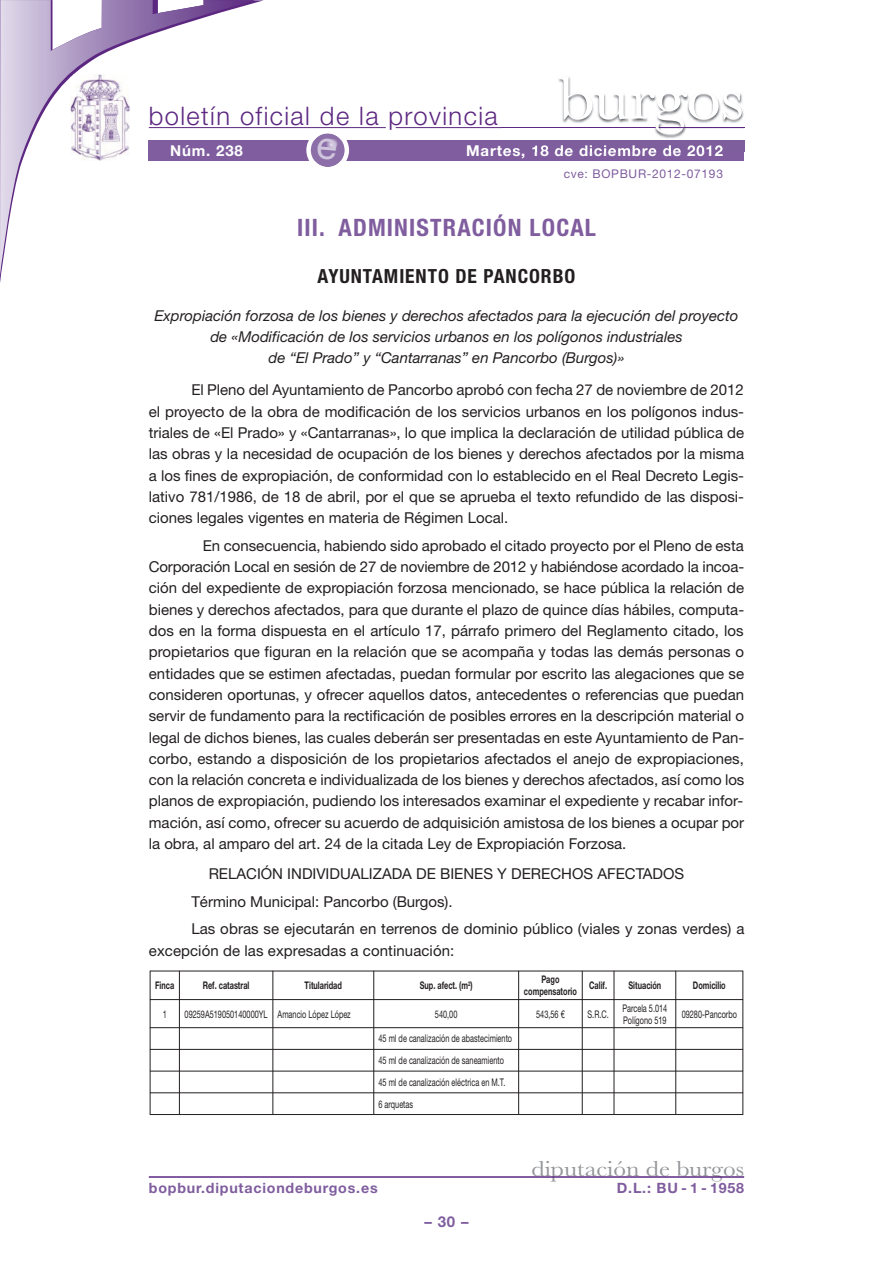
<style>
.page{position:relative;width:893px;height:1263px;background:#fff}
.page>*{position:absolute;margin:0;border:0;box-sizing:border-box;transform-origin:0 0}
.t1{font:63px "Baskerville";letter-spacing:-.01em;color:#fff;scale:1.12 1}
.t2{font:300 25.5px "Helvetica Neue";letter-spacing:.055em;color:#5c2781}
.t3{font:700 condensed 24px "Helvetica Neue";letter-spacing:.05em;color:#7f5d9e}
.t4{font:22.5px "Baskerville";color:#939598;scale:1.12 1}
.t5{font:700 condensed 19.5px "Helvetica Neue";letter-spacing:.05em;color:#231f20}
.t6{font:15px/21.3px "Helvetica Neue";color:#231f20;text-align:justify}
.t7{font:italic 15px/21.3px "Helvetica Neue";color:#231f20;text-align:center}
.t8{font:700 15px "Helvetica Neue";letter-spacing:.055em;color:#fff}
.t9{font:700 15px "Helvetica Neue";color:#7f5d9e}
.t10{font:700 14.25px "Helvetica Neue";letter-spacing:.055em;color:#7f5d9e}
.t11{font:12px "Helvetica Neue";letter-spacing:.055em;color:#7f5d9e}
.t12{font:10.5px/21.8px "Helvetica Neue";color:#231f20;scale:.7 1}
.t13{font:700 10.5px/12px "Helvetica Neue";color:#231f20;text-align:center;scale:.7 1}
</style>
<div class="page">
<hr style="left:396px;top:127px;width:348px;height:1px;background:#5c2781">
<hr style="left:149px;top:127px;width:237px;height:1px;background:#5c2781">
<svg style="left:0;top:0;width:255px;height:275px"></svg>
<div style="left:149px;top:140px;width:595px;height:20px;background:#7f5d9e"></div>
<hr style="left:149px;top:1176px;width:595px;height:2px;background:#5c2781">
<img style="left:558px;top:76px;width:187px;height:75px">
<img style="left:558px;top:127px;width:101px;height:1px">
<img style="left:532px;top:140px;width:212px;height:11px">
<img style="left:503px;top:148px;width:17px;height:3px">
<hr style="left:659px;top:127px;width:85px;height:1px;background:#5c2781">
<img style="left:71px;top:74px;width:59px;height:87px">
<hr style="left:150px;top:971px;width:1px;height:144px;background:#231f20">
<hr style="left:179px;top:971px;width:1px;height:144px;background:#231f20">
<hr style="left:273px;top:971px;width:1px;height:144px;background:#231f20">
<hr style="left:373px;top:971px;width:1px;height:144px;background:#231f20">
<hr style="left:518px;top:971px;width:1px;height:144px;background:#231f20">
<hr style="left:582px;top:971px;width:1px;height:144px;background:#231f20">
<hr style="left:614px;top:971px;width:1px;height:144px;background:#231f20">
<hr style="left:675px;top:971px;width:1px;height:144px;background:#231f20">
<hr style="left:743px;top:971px;width:1px;height:144px;background:#231f20">
<hr style="left:150px;top:971px;width:593px;height:1px;background:#231f20">
<hr style="left:150px;top:999px;width:593px;height:1px;background:#231f20">
<hr style="left:150px;top:1027px;width:593px;height:1px;background:#231f20">
<hr style="left:150px;top:1049px;width:593px;height:1px;background:#231f20">
<hr style="left:150px;top:1071px;width:593px;height:1px;background:#231f20">
<hr style="left:150px;top:1092px;width:593px;height:1px;background:#231f20">
<hr style="left:150px;top:1114px;width:593px;height:1px;background:#231f20">
<svg style="left:306px;top:133px;width:43px;height:34px"></svg>
<h2 class="t2" style="left:149px;top:100px;width:350px">boletín oficial de la provincia</h2>
<h1 class="t1" style="left:558px;top:60px;width:168px">burgos</h1>
<p class="t8" style="left:170px;top:141px;width:74px">Núm. 238</p>
<p class="t8" style="left:466px;top:141px;width:258px">Martes, 18 de diciembre de 2012</p>
<p class="t11" style="left:564px;top:166px;width:161px">cve: BOPBUR-2012-07193</p>
<h3 class="t3" style="left:297px;top:213px;width:300px">III. ADMINISTRACIÓN LOCAL</h3>
<h3 class="t5" style="left:318px;top:264px;width:259px">AYUNTAMIENTO DE PANCORBO</h3>
<p class="t7" style="left:154px;top:305px;width:585px">Expropiación forzosa de los bienes y derechos afectados para la ejecución del proyecto de «Modificación de los servicios urbanos en los polígonos industriales<br>de “El Prado” y “Cantarranas” en Pancorbo (Burgos)»</p>
<p class="t6" style="left:149px;top:379px;width:597px;text-indent:43px">El Pleno del Ayuntamiento de Pancorbo aprobó con fecha 27 de noviembre de 2012 el proyecto de la obra de modificación de los servicios urbanos en los polígonos indus&shy;triales de «El Prado» y «Cantarranas», lo que implica la declaración de utilidad pública de las obras y la necesidad de ocupación de los bienes y derechos afectados por la misma a los fines de expropiación, de conformidad con lo establecido en el Real Decreto Legis&shy;lativo 781/1986, de 18 de abril, por el que se aprueba el texto refundido de las disposi&shy;ciones legales vigentes en materia de Régimen Local.</p>
<p class="t6" style="left:149px;top:535px;width:597px;text-indent:54px">En consecuencia, habiendo sido aprobado el citado proyecto por el Pleno de esta Corporación Local en sesión de 27 de noviembre de 2012 y habiéndose acordado la incoa&shy;ción del expediente de expropiación forzosa mencionado, se hace pública la relación de bienes y derechos afectados, para que durante el plazo de quince días hábiles, computa&shy;dos en la forma dispuesta en el artículo 17, párrafo primero del Reglamento citado, los propietarios que figuran en la relación que se acompaña y todas las demás personas o entidades que se estimen afectadas, puedan formular por escrito las alegaciones que se consideren oportunas, y ofrecer aquellos datos, antecedentes o referencias que puedan servir de fundamento para la rectificación de posibles errores en la descripción material o legal de dichos bienes, las cuales deberán ser presentadas en este Ayuntamiento de Pan&shy;corbo, estando a disposición de los propietarios afectados el anejo de expropiaciones, con la relación concreta e individualizada de los bienes y derechos afectados, así como los planos de expropiación, pudiendo los interesados examinar el expediente y recabar infor&shy;mación, así como, ofrecer su acuerdo de adquisición amistosa de los bienes a ocupar por la obra, al amparo del art. 24 de la citada Ley de Expropiación Forzosa.</p>
<p class="t6" style="left:191px;top:859px;width:555px;line-height:27.8px;text-align:left;text-indent:17px">RELACIÓN INDIvIDUALIZADA DE BIENES Y DERECHOS AFECTADOS<br>Término Municipal: Pancorbo (Burgos).<br>Las obras se ejecutarán en terrenos de dominio público (viales y zonas verdes) a</p>
<p class="t6" style="left:149px;top:939px;width:307px">excepción de las expresadas a continuación:</p>
<p class="t13" style="left:155px;top:979px;width:29px">Finca</p>
<p class="t13" style="left:203px;top:979px;width:68px">Ref. catastral</p>
<p class="t13" style="left:305px;top:979px;width:55px">Titularidad</p>
<p class="t13" style="left:420px;top:979px;width:77px">Sup. afect. (m<sup>2</sup>)</p>
<p class="t13" style="left:524px;top:973px;width:77px">Pago compensatorio</p>
<p class="t13" style="left:589px;top:979px;width:27px">Calif.</p>
<p class="t13" style="left:628px;top:979px;width:48px">Situación</p>
<p class="t13" style="left:693px;top:979px;width:48px">Domicilio</p>
<p class="t12" style="left:163px;top:1003px;width:7px">1</p>
<p class="t12" style="left:185px;top:1003px;width:239px">09259A519050140000YL Amancio López López</p>
<p class="t12" style="left:435px;top:1003px;width:34px">540,00</p>
<p class="t12" style="left:536px;top:1003px;width:42px">543,56 €</p>
<p class="t12" style="left:587px;top:1003px;width:32px">S.R.C.</p>
<p class="t12" style="left:622px;top:1001px;width:66px;line-height:12px">Parcela 5.014<br>PoIígono 519</p>
<p class="t12" style="left:682px;top:1003px;width:80px">09280-Pancorbo</p>
<p class="t12" style="left:378px;top:1028px;width:192px">45 ml de canalización de abastecimiento<br>45 ml de canalización de saneamiento<br>45 ml de canalización eléctrica en M.T.<br>6 arquetas</p>
<h3 class="t4" style="left:531px;top:1155px;width:191px">diputación de burgos</h3>
<p class="t10" style="left:149px;top:1179px;width:230px">bopbur.diputaciondeburgos.es</p>
<p class="t10" style="left:617px;top:1179px;width:129px">D.L.: BU - 1 - 1958</p>
<p class="t9" style="left:424px;top:1212px;width:46px">–30–</p>
</div>
